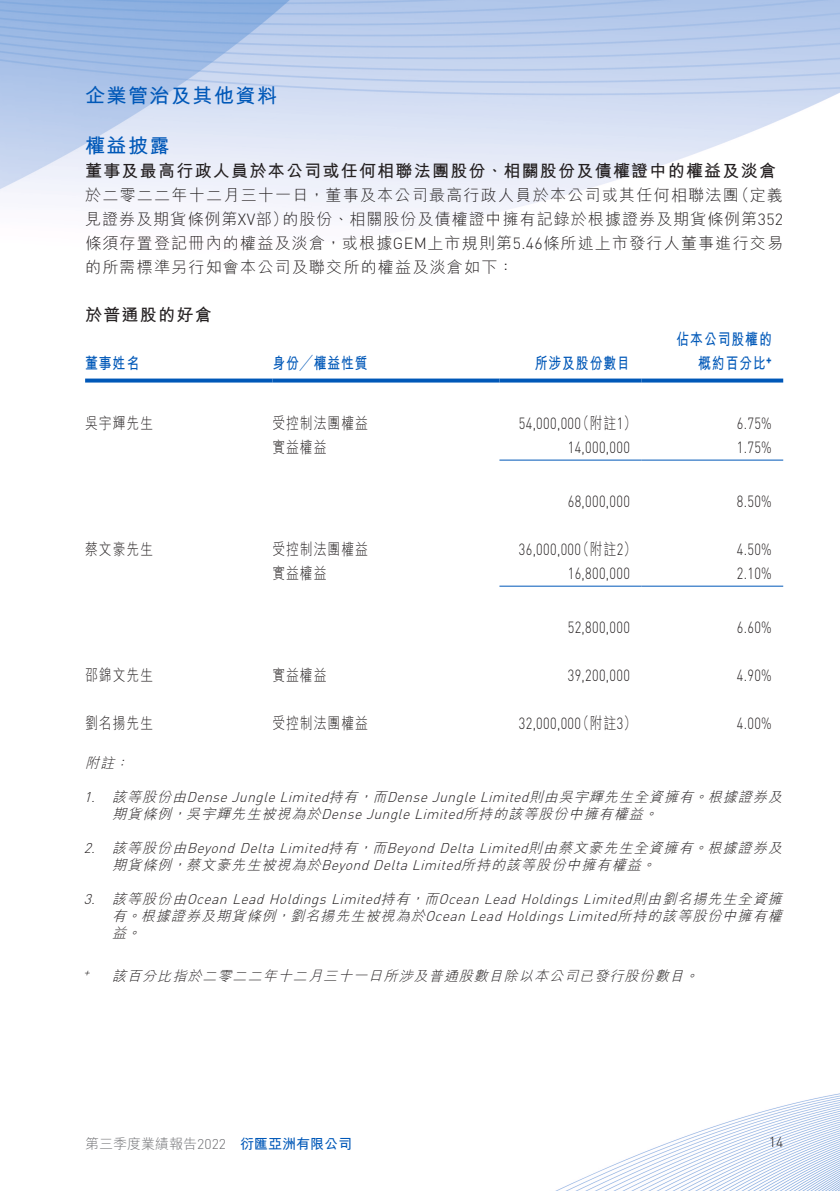
<style>
.page{position:relative;width:840px;height:1191px;background:#fff}
.page>*{position:absolute;margin:0;border:0;box-sizing:border-box;transform-origin:0 0}
._01_H1{font:700 20px "M Hei HK";letter-spacing:.075em;color:#0058b8}
._02_H2{font:700 17px "M Hei HK";letter-spacing:.075em;color:#231f20}
._00_txt{font:300 16px/24px "M Hei HK";letter-spacing:.075em;color:#231f20}
._50_Table_txt{font:300 16px "DIN";letter-spacing:.025em;color:#231f20;scale:.8 1}
._50_Table_txt-2{font:300 16px "M Hei HK";letter-spacing:.075em;color:#231f20;scale:.8 1}
._50_Table_txt-3{font:700 16px "M Hei HK";letter-spacing:.075em;color:#0058b8;scale:.8 1}
._06_Notes{font:italic 300 14px "DIN";color:#231f20}
._06_Notes-2{font:italic 300 14px/17px "M Hei HK";color:#231f20}
.t1{font:300 14px "M Hei HK";color:#6c6d70}
.t2{font:700 14px "M Hei HK";color:#0058b8}
.t3{font:300 14px "DIN";color:#231f20}
._50_Table_txt-4{font:700 12.8px "DIN";color:#0058b8;scale:.8 1}
._06_Notes-3{font:italic 300 11.2px "DIN";color:#231f20}
.s1{font-family:"DIN"}
.s2{font-family:"M Hei HK"}
</style>
<div class="page">
<img style="left:0;top:0;width:839px;height:1191px">
<svg style="left:85px;top:378px;width:187px;height:4px"></svg>
<svg style="left:272px;top:378px;width:227px;height:4px"></svg>
<svg style="left:499px;top:378px;width:142px;height:4px"></svg>
<svg style="left:641px;top:378px;width:141px;height:4px"></svg>
<hr style="left:499px;top:459px;width:142px;height:1px;background:#0058b8">
<hr style="left:641px;top:459px;width:141px;height:1px;background:#0058b8">
<hr style="left:499px;top:585px;width:142px;height:1px;background:#0058b8">
<hr style="left:641px;top:585px;width:141px;height:1px;background:#0058b8">
<p class="_01_H1" style="left:85px;top:81px;width:193px">企業管治及其他資料</p>
<p class="_01_H1" style="left:85px;top:131px;width:86px">權益披露</p>
<p class="_02_H2" style="left:85px;top:158px;width:692px">董事及最高行政人員於本公司或任何相聯法團股份、相關股份及債權證中的權益及淡倉</p>
<p class="_00_txt" style="left:733px;top:183px;width:51px">（定義</p>
<p class="_00_txt" style="left:282px;top:183px;width:502px;text-indent:-197px">於二零二二年十二月三十一日，董事及本公司最高行政人員於本公司或其任何相聯法團<br>的股份、相關股份及債權證中擁有記錄於根據證券及期貨條例第<span class="s1">352</span></p>
<p class="_00_txt" style="left:85px;top:207px;width:699px">見證券及期貨條例第<span class="s1">XV</span>部）<br>條須存置登記冊內的權益及淡倉，或根據<span class="s1">GEM</span>上市規則第<span class="s1">5.46</span>條所述上市發行人董事進行交易的所需標準另行知會本公司及聯交所的權益及淡倉如下：</p>
<p class="_02_H2" style="left:85px;top:302px;width:128px">於普通股的好倉</p>
<p class="_50_Table_txt-3" style="left:534px;top:352px;width:121px">所涉及股份數目</p>
<p class="_50_Table_txt-3" style="left:676px;top:328px;width:121px">佔本公司股權的</p>
<p class="_50_Table_txt-4" style="left:765px;top:351px;width:8px">+</p>
<p class="_50_Table_txt-3" style="left:272px;top:352px;width:121px">身份╱權益性質</p>
<p class="_50_Table_txt-3" style="left:697px;top:352px;width:86px">概約百分比</p>
<p class="_50_Table_txt-3" style="left:85px;top:352px;width:69px">董事姓名</p>
<p class="_50_Table_txt-2" style="left:85px;top:414px;width:86px">吳宇輝先生</p>
<p class="_50_Table_txt-2" style="left:272px;top:414px;width:121px">受控制法團權益</p>
<p class="_50_Table_txt-2" style="left:576px;top:414px;width:76px">（附註 (<span class="s1">1</span></p>
<p class="_50_Table_txt" style="left:518px;top:413px;width:79px">54,000,000</p>
<p class="_50_Table_txt" style="left:736px;top:413px;width:45px">6.75%</p>
<p class="_50_Table_txt-2" style="left:272px;top:438px;width:69px">實益權益</p>
<p class="_50_Table_txt" style="left:567px;top:437px;width:79px">14,000,000</p>
<p class="_50_Table_txt" style="left:736px;top:437px;width:45px">1.75%</p>
<p class="_50_Table_txt" style="left:567px;top:491px;width:79px">68,000,000</p>
<p class="_50_Table_txt" style="left:736px;top:491px;width:45px">8.50%</p>
<p class="_50_Table_txt-2" style="left:85px;top:540px;width:86px">蔡文豪先生</p>
<p class="_50_Table_txt-2" style="left:272px;top:540px;width:121px">受控制法團權益</p>
<p class="_50_Table_txt-2" style="left:576px;top:540px;width:76px">（附註 (<span class="s1">2</span></p>
<p class="_50_Table_txt" style="left:518px;top:539px;width:79px">36,000,000</p>
<p class="_50_Table_txt" style="left:736px;top:539px;width:45px">4.50%</p>
<p class="_50_Table_txt-2" style="left:272px;top:564px;width:69px">實益權益</p>
<p class="_50_Table_txt" style="left:567px;top:563px;width:79px">16,800,000</p>
<p class="_50_Table_txt" style="left:736px;top:563px;width:45px">2.10%</p>
<p class="_50_Table_txt" style="left:567px;top:617px;width:79px">52,800,000</p>
<p class="_50_Table_txt" style="left:736px;top:617px;width:45px">6.60%</p>
<p class="_50_Table_txt-2" style="left:85px;top:666px;width:86px">邵錦文先生</p>
<p class="_50_Table_txt-2" style="left:272px;top:666px;width:69px">實益權益</p>
<p class="_50_Table_txt" style="left:567px;top:665px;width:79px">39,200,000</p>
<p class="_50_Table_txt" style="left:736px;top:665px;width:45px">4.90%</p>
<p class="_50_Table_txt-2" style="left:85px;top:714px;width:86px">劉名揚先生</p>
<p class="_06_Notes-2" style="left:114px;top:754px;width:19px">：</p>
<p class="_06_Notes-2" style="left:85px;top:754px;width:34px">附註</p>
<p class="_50_Table_txt-2" style="left:272px;top:714px;width:121px">受控制法團權益</p>
<p class="_50_Table_txt-2" style="left:576px;top:714px;width:76px">（附註 (<span class="s1">3</span></p>
<p class="_50_Table_txt" style="left:518px;top:713px;width:79px">32,000,000</p>
<p class="_50_Table_txt" style="left:736px;top:713px;width:45px">4.00%</p>
<p class="_06_Notes" style="left:84px;top:788px;width:17px">1.</p>
<p class="_06_Notes" style="left:372px;top:788px;width:326px"><span class="s2">而</span>Dense Jungle Limited<span class="s2">則由吳宇輝先生全資擁有</span></p>
<p class="_06_Notes" style="left:112px;top:788px;width:251px"><span class="s2">該等股份由</span>Dense Jungle Limited<span class="s2">持有</span></p>
<p class="_06_Notes-2" style="left:707px;top:788px;width:79px">根據證券及</p>
<p class="_06_Notes-2" style="left:693px;top:788px;width:19px">。</p>
<p class="_06_Notes-2" style="left:358px;top:788px;width:19px">，</p>
<p class="_06_Notes-2" style="left:186px;top:805px;width:462px">吳宇輝先生被視為於<span class="s1">Dense Jungle Limited</span>所持的該等股份中擁有權益</p>
<p class="_06_Notes-2" style="left:112px;top:805px;width:64px">期貨條例</p>
<p class="_06_Notes-2" style="left:643px;top:805px;width:19px">。</p>
<p class="_06_Notes-2" style="left:171px;top:805px;width:19px">，</p>
<p class="_06_Notes" style="left:84px;top:839px;width:17px">2.</p>
<p class="_06_Notes" style="left:372px;top:839px;width:326px"><span class="s2">而</span>Beyond Delta Limited<span class="s2">則由蔡文豪先生全資擁有</span></p>
<p class="_06_Notes" style="left:112px;top:839px;width:250px"><span class="s2">該等股份由</span>Beyond Delta Limited<span class="s2">持有</span></p>
<p class="_06_Notes-2" style="left:707px;top:839px;width:79px">根據證券及</p>
<p class="_06_Notes-2" style="left:692px;top:839px;width:19px">。</p>
<p class="_06_Notes-2" style="left:357px;top:839px;width:19px">，</p>
<p class="_06_Notes-2" style="left:186px;top:856px;width:459px">蔡文豪先生被視為於<span class="s1">Beyond Delta Limited</span>所持的該等股份中擁有權益</p>
<p class="_06_Notes-2" style="left:112px;top:856px;width:64px">期貨條例</p>
<p class="_06_Notes-2" style="left:640px;top:856px;width:19px">。</p>
<p class="_06_Notes-2" style="left:171px;top:856px;width:19px">，</p>
<p class="_06_Notes" style="left:84px;top:890px;width:17px">3.</p>
<p class="_06_Notes" style="left:424px;top:890px;width:362px"><span class="s2">而</span>Ocean Lead Holdings Limited<span class="s2">則由劉名揚先生全資擁</span></p>
<p class="_06_Notes" style="left:112px;top:890px;width:302px"><span class="s2">該等股份由</span>Ocean Lead Holdings Limited<span class="s2">持有</span></p>
<p class="_06_Notes-2" style="left:409px;top:890px;width:19px">，</p>
<p class="_06_Notes" style="left:290px;top:907px;width:496px"><span class="s2">劉名揚先生被視為於</span>Ocean Lead Holdings Limited<span class="s2">所持的該等股份中擁有權</span></p>
<p class="_06_Notes-2" style="left:141px;top:907px;width:140px">根據證券及期貨條例</p>
<p class="_06_Notes-2" style="left:126px;top:907px;width:19px;text-indent:-14px">有。</p>
<p class="_06_Notes-2" style="left:126px;top:907px;width:19px">。</p>
<p class="_06_Notes-2" style="left:275px;top:907px;width:19px">，</p>
<p class="_06_Notes-2" style="left:112px;top:924px;width:19px">益</p>
<p class="_06_Notes-3" style="left:84px;top:965px;width:11px">+</p>
<p class="_06_Notes-2" style="left:112px;top:967px;width:576px">該百分比指於二零二二年十二月三十一日所涉及普通股數目除以本公司已發行股份數目</p>
<p class="_06_Notes-2" style="left:683px;top:967px;width:19px">。</p>
<p class="t1" style="left:85px;top:1136px;width:142px">第三季度業績報告<span class="s1">2022</span></p>
<p class="t2" style="left:240px;top:1133px;width:113px">衍匯亞洲有限公司</p>
<p class="t3" style="left:768px;top:1133px;width:16px">14</p>
</div>
